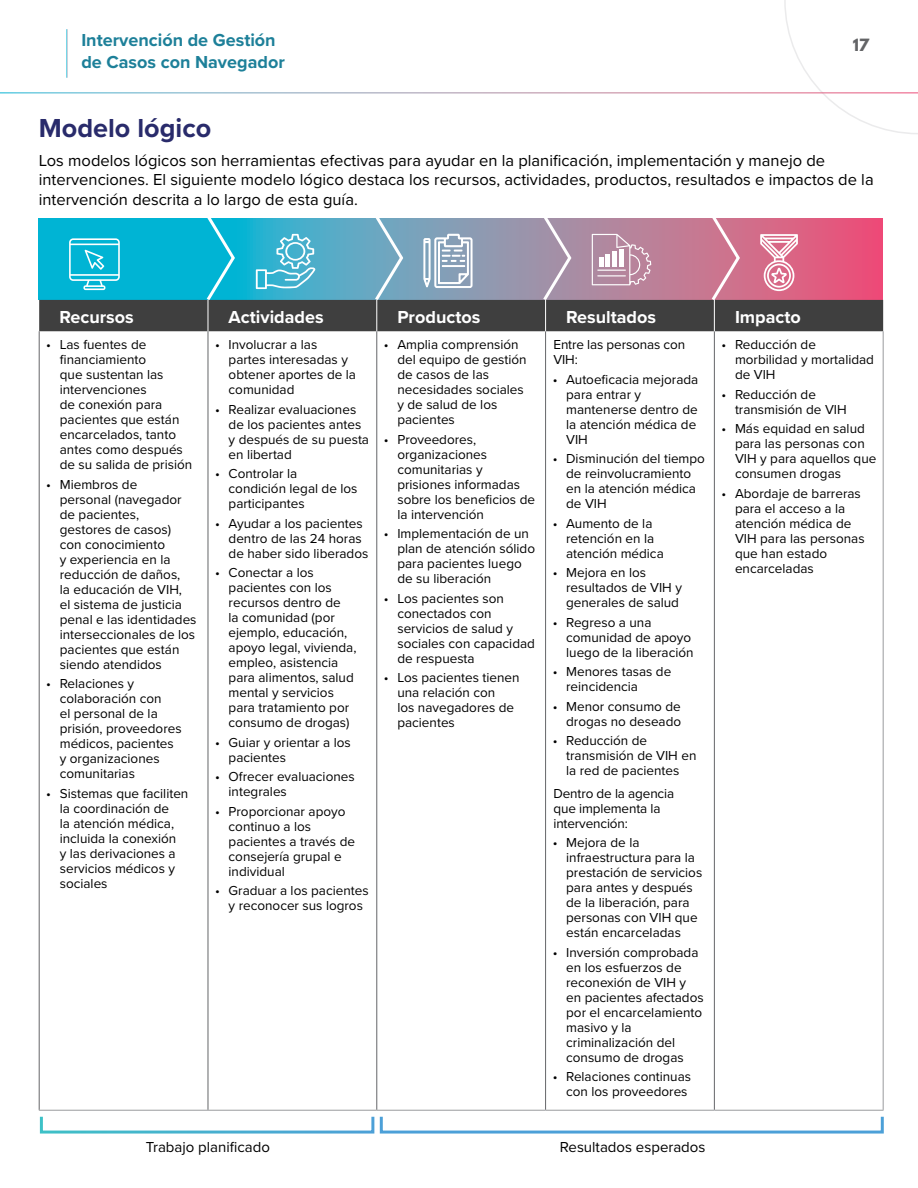
<style>
.page{position:relative;width:918px;height:1188px;background:#fff}
.page>*{position:absolute;margin:0;border:0;box-sizing:border-box;transform-origin:0 0}
.t1{font:700 27px "Proxima Nova";color:#292b6b}
.t2{font:700 18px "Proxima Nova";color:#fff}
.t3{font:700 18px/21.6px "Proxima Nova";color:#1d8099}
.t4{font:16.5px/19.5px "Proxima Nova";color:#000}
.t5{font:15px "Proxima Nova";color:#000}
.t6{font:700 15px "League Spartan";color:#636466}
.t7{font:13.5px/15px "Proxima Nova";color:#000}
</style>
<div class="page">
<svg style="left:784px;top:0;width:134px;height:134px"></svg>
<hr style="left:0;top:93px;width:918px;height:1px;background:#fff">
<div style="left:40px;top:1115px;width:334px;height:19px;border:3px solid #fff"></div>
<div style="left:380px;top:1115px;width:504px;height:19px;border:3px solid #fff"></div>
<hr style="left:39px;top:331px;width:1px;height:779px;background:#656669">
<hr style="left:208px;top:331px;width:1px;height:779px;background:#656669">
<hr style="left:376px;top:331px;width:1px;height:779px;background:#656669">
<hr style="left:545px;top:331px;width:1px;height:779px;background:#656669">
<hr style="left:714px;top:331px;width:1px;height:779px;background:#656669">
<hr style="left:883px;top:331px;width:1px;height:779px;background:#999b9e">
<hr style="left:39px;top:1110px;width:169px;height:1px;background:#999b9e">
<hr style="left:208px;top:1110px;width:169px;height:1px;background:#999b9e">
<hr style="left:377px;top:1110px;width:169px;height:1px;background:#999b9e">
<hr style="left:546px;top:1110px;width:168px;height:1px;background:#999b9e">
<hr style="left:714px;top:1110px;width:170px;height:1px;background:#999b9e">
<svg style="left:39px;top:218px;width:844px;height:113px;background:#6e8295"></svg>
<h2 class="t3" style="left:81px;top:29px;width:205px">Intervención de Gestión de Casos con Navegador</h2>
<p class="t6" style="left:853px;top:33px;width:18px">17</p>
<h1 class="t1" style="left:39px;top:108px;width:174px">Modelo lógico</h1>
<p class="t4" style="left:39px;top:150px;width:836px">Los modelos lógicos son herramientas efectivas para ayudar en la planificación, implementación y manejo de intervenciones. El siguiente modelo lógico destaca los recursos, actividades, productos, resultados e impactos de la intervención descrita a lo largo de esta guía.</p>
<h2 class="t2" style="left:59px;top:303px;width:76px">Recursos</h2>
<p class="t7" style="left:60px;top:337px;width:134px;text-indent:-14px">• Las fuentes de financiamiento<br>que sustentan las intervenciones<br>de conexión para pacientes que están encarcelados, tanto antes como después de su salida de prisión</p>
<p class="t7" style="left:60px;top:476px;width:138px;text-indent:-14px">• Miembros de<br>personal (navegador de pacientes,<br>gestores de casos)<br>con conocimiento<br>y experiencia en la reducción de daños,<br>la educación de VIH,<br>el sistema de justicia penal e las identidades interseccionales de los pacientes que están siendo atendidos</p>
<p class="t7" style="left:60px;top:676px;width:123px;text-indent:-14px">• Relaciones y colaboración con<br>el personal de la prisión, proveedores médicos, pacientes y organizaciones comunitarias</p>
<p class="t7" style="left:60px;top:785px;width:130px;text-indent:-14px">• Sistemas que faciliten la coordinación de<br>la atención médica, incluida la conexión<br>y las derivaciones a servicios médicos y sociales</p>
<h2 class="t2" style="left:229px;top:303px;width:97px">Actividades</h2>
<p class="t7" style="left:229px;top:337px;width:129px;text-indent:-14px">• Involucrar a las partes interesadas y obtener aportes de la comunidad</p>
<p class="t7" style="left:229px;top:401px;width:142px;text-indent:-14px">• Realizar evaluaciones de los pacientes antes y después de su puesta en libertad</p>
<p class="t7" style="left:229px;top:466px;width:130px;text-indent:-14px">• Controlar la condición legal de los participantes</p>
<p class="t7" style="left:229px;top:515px;width:141px;text-indent:-14px">• Ayudar a los pacientes dentro de las 24 horas de haber sido liberados</p>
<p class="t7" style="left:229px;top:565px;width:129px;text-indent:-14px">• Conectar a los pacientes con los recursos dentro de<br>la comunidad (por ejemplo, educación, apoyo legal, vivienda, empleo, asistencia para alimentos, salud mental y servicios para tratamiento por consumo de drogas)</p>
<p class="t7" style="left:229px;top:734px;width:124px;text-indent:-14px">• Guiar y orientar a los pacientes</p>
<p class="t7" style="left:229px;top:769px;width:128px;text-indent:-14px">• Ofrecer evaluaciones integrales</p>
<p class="t7" style="left:229px;top:803px;width:128px;text-indent:-14px">• Proporcionar apoyo continuo a los pacientes a través de consejería grupal e</p>
<p class="t7" style="left:215px;top:883px;width:155px;text-align:center">• Graduar a los pacientes y reconocer sus logros</p>
<p class="t7" style="left:229px;top:863px;width:58px">individual</p>
<h2 class="t2" style="left:397px;top:303px;width:84px">Productos</h2>
<p class="t7" style="left:397px;top:337px;width:131px;text-indent:-14px">• Amplia comprensión del equipo de gestión de casos de las necesidades sociales y de salud de los pacientes</p>
<p class="t7" style="left:397px;top:431px;width:139px;text-indent:-14px">• Proveedores, organizaciones comunitarias y prisiones informadas sobre los beneficios de la intervención</p>
<p class="t7" style="left:397px;top:526px;width:139px;text-indent:-14px">• Implementación de un plan de atención sólido para pacientes luego de su liberación</p>
<p class="t7" style="left:397px;top:590px;width:139px;text-indent:-14px">• Los pacientes son conectados con servicios de salud y sociales con capacidad de respuesta</p>
<p class="t7" style="left:397px;top:670px;width:124px;text-indent:-14px">• Los pacientes tienen una relación con<br>los navegadores de pacientes</p>
<p class="t5" style="left:146px;top:1136px;width:126px">Trabajo planificado</p>
<h2 class="t2" style="left:566px;top:303px;width:91px">Resultados</h2>
<p class="t7" style="left:553px;top:337px;width:133px">Entre las personas con<br>VIH:</p>
<p class="t7" style="left:566px;top:371px;width:134px;text-indent:-13px">• Autoeficacia mejorada para entrar y mantenerse dentro de la atención médica de<br>VIH</p>
<p class="t7" style="left:566px;top:451px;width:140px;text-indent:-13px">• Disminución del tiempo de reinvolucramiento en la atención médica de VIH</p>
<p class="t7" style="left:566px;top:515px;width:99px;text-indent:-13px">• Aumento de la retención en la atención médica</p>
<p class="t7" style="left:566px;top:565px;width:117px;text-indent:-13px">• Mejora en los resultados de VIH y generales de salud</p>
<p class="t7" style="left:566px;top:614px;width:129px;text-indent:-13px">• Regreso a una comunidad de apoyo luego de la liberación</p>
<p class="t7" style="left:566px;top:664px;width:107px;text-indent:-13px">• Menores tasas de reincidencia</p>
<p class="t7" style="left:553px;top:698px;width:130px;text-align:right">• Menor consumo de drogas no deseado</p>
<p class="t7" style="left:566px;top:733px;width:132px;text-indent:-13px">• Reducción de transmisión de VIH en la red de pacientes</p>
<p class="t7" style="left:553px;top:785px;width:122px">Dentro de la agencia que implementa la intervención:</p>
<p class="t7" style="left:566px;top:835px;width:138px;text-indent:-13px">• Mejora de la infraestructura para la prestación de servicios para antes y después de la liberación, para personas con VIH que están encarceladas</p>
<p class="t7" style="left:566px;top:944px;width:139px;text-indent:-13px">• Inversión comprobada en los esfuerzos de reconexión de VIH y en pacientes afectados por el encarcelamiento masivo y la criminalización del consumo de drogas</p>
<p class="t7" style="left:553px;top:1069px;width:140px;text-align:right">• Relaciones continuas con los proveedores</p>
<p class="t5" style="left:560px;top:1136px;width:147px">Resultados esperados</p>
<h2 class="t2" style="left:735px;top:303px;width:67px">Impacto</h2>
<p class="t7" style="left:735px;top:337px;width:141px;text-indent:-14px">• Reducción de morbilidad y mortalidad de VIH</p>
<p class="t7" style="left:735px;top:386px;width:113px;text-indent:-14px">• Reducción de transmisión de VIH</p>
<p class="t7" style="left:735px;top:421px;width:143px;text-indent:-14px">• Más equidad en salud para las personas con<br>VIH y para aquellos que consumen drogas</p>
<p class="t7" style="left:735px;top:485px;width:131px;text-indent:-14px">• Abordaje de barreras para el acceso a la atención médica de<br>VIH para las personas que han estado encarceladas</p>
</div>
